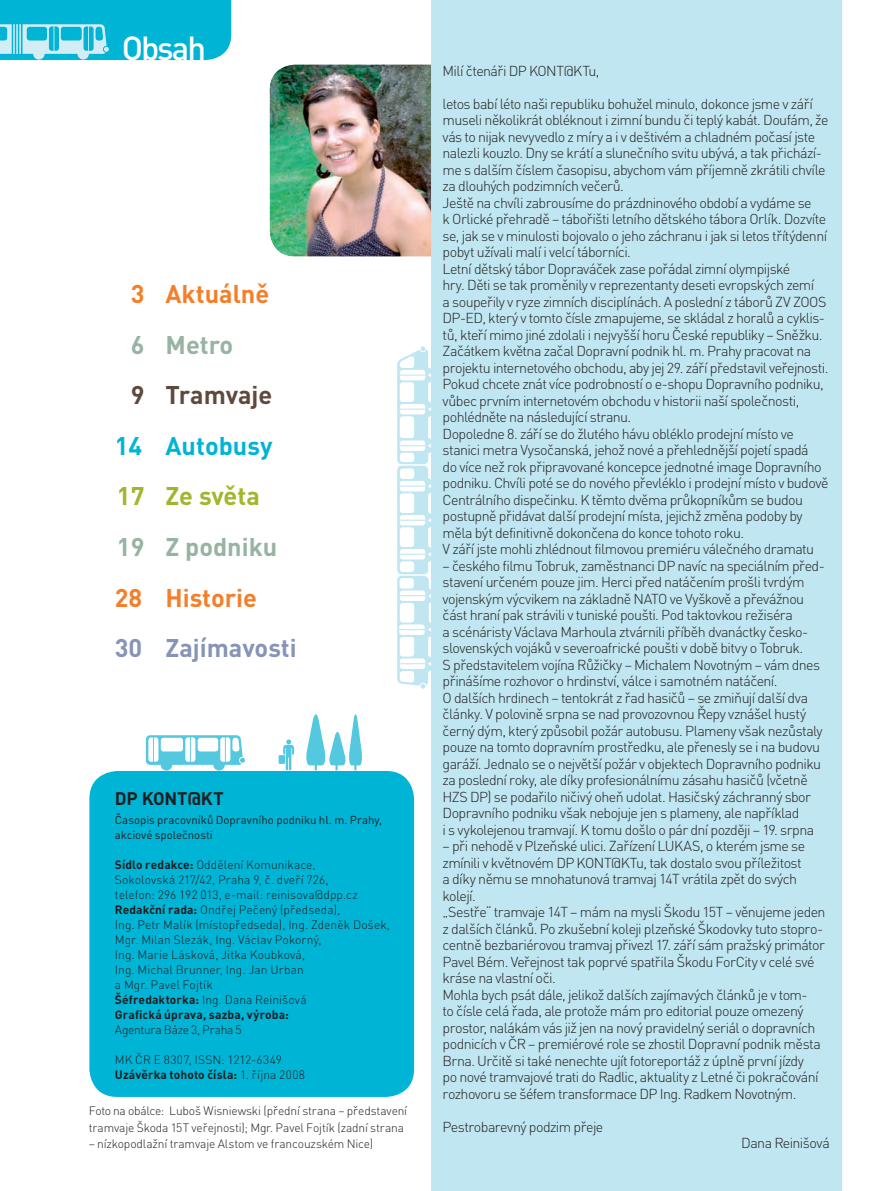
<style>
.page{position:relative;width:872px;height:1191px;background:#fff}
.page>*{position:absolute;margin:0;border:0;box-sizing:border-box;transform-origin:0 0}
.t1{font:500 33px "DINCE";letter-spacing:-.06em;color:#fff}
.t2{font:700 25.2px "DINCE";color:#f47f2a}
.t3{font:700 25.2px "DINCE";color:#97b3a2}
.t4{font:700 25.2px "DINCE";color:#8794b7}
.t5{font:700 25.2px "DINCE";color:#00b4d6}
.t6{font:700 25.2px "DINCE";color:#5f493e}
.t7{font:700 25.2px "DINCE";color:#a2b62d}
.t8{font:700 18px "DINCE";letter-spacing:-.01em;color:#231f20}
.t9{font:300 14.25px/16.5px "DINCE";letter-spacing:-.04em;color:#231f20}
.t10{font:300 12px/15px "DINCE";letter-spacing:.005em;color:#231f20}
.t11{font:300 12px/16.5px "DINCE";letter-spacing:-.015em;color:#231f20}
.t12{font:300 12px "DINCE";letter-spacing:-.025em;color:#231f20}
.t13{font:11.4px/15px "DINCE";color:#231f20}
.s1{font-weight:700}
</style>
<div class="page">
<img style="left:269px;top:64px;width:162px;height:193px">
<div style="left:89px;top:771px;width:325px;height:326px;background:#00b4d6;border-radius:28px"></div>
<svg style="left:306px;top:714px;width:56px;height:56px"></svg>
<svg style="left:278px;top:739px;width:16px;height:31px"></svg>
<svg style="left:146px;top:735px;width:99px;height:35px"></svg>
<div style="left:431px;top:0;width:410px;height:1191px;background:#bfe6f1"></div>
<svg style="left:397px;top:346px;width:34px;height:342px"></svg>
<svg style="left:0;top:0;width:231px;height:60px;background:#1bbbd9"></svg>
<h1 class="t1" style="left:122px;top:36px;width:86px">Obsah</h1>
<h2 class="t2" style="left:131px;top:285px;width:140px">3 Aktuálně</h2>
<h2 class="t3" style="left:131px;top:336px;width:104px">6 Metro</h2>
<h2 class="t6" style="left:131px;top:386px;width:143px">9 Tramvaje</h2>
<h2 class="t5" style="left:115px;top:437px;width:159px">14 Autobusy</h2>
<h2 class="t7" style="left:117px;top:487px;width:144px">17 Ze světa</h2>
<h2 class="t3" style="left:117px;top:538px;width:162px">19 Z podniku</h2>
<h2 class="t2" style="left:115px;top:588px;width:144px">28 Historie</h2>
<h2 class="t4" style="left:115px;top:639px;width:183px">30 Zajímavosti</h2>
<p class="t8" style="left:115px;top:792px;width:110px">DP KONT@KT</p>
<p class="t13" style="left:115px;top:813px;width:269px">Časopis pracovníků Dopravního podniku hl. m. Prahy, akciové společnosti</p>
<p class="t10" style="left:115px;top:858px;width:276px"><span class="s1">Sídlo redakce:</span> Oddělení Komunikace,<br>Sokolovská 217/42, Praha 9, č. dveří 726,<br>telefon: 296 192 013, e-mail: reinisova@dpp.cz <span class="s1">Redakční rada:</span> Ondřej Pečený (předseda),<br>Ing. Petr Malík (místopředseda), Ing. Zdeněk Došek, Mgr. Milan Slezák, Ing. Václav Pokorný,<br>Ing. Marie Lásková, Jitka Koubková,<br>Ing. Michal Brunner, Ing. Jan Urban<br>a Mgr. Pavel Fojtík<br><span class="s1">Šéfredaktorka:</span> Ing. Dana Reinišová<br><span class="s1">Grafická úprava, sazba, výroba:</span></p>
<p class="t12" style="left:115px;top:1025px;width:128px">Agentura Báze 3, Praha 5</p>
<p class="t10" style="left:115px;top:1053px;width:192px">MK ČR E 8307, ISSN: 1212-6349<br><span class="s1">Uzávěrka tohoto čísla:</span> 1. října 2008</p>
<p class="t11" style="left:89px;top:1104px;width:320px">Foto na obálce: Luboš Wisniewski (přední strana – představení tramvaje Škoda 15T veřejnosti); Mgr. Pavel Fojtík (zadní strana</p>
<p class="t11" style="left:89px;top:1137px;width:286px">– nízkopodlažní tramvaje Alstom ve francouzském Nice)</p>
<p class="t9" style="left:442px;top:64px;width:158px">Milí čtenáři DP KONT@KTu,</p>
<p class="t9" style="left:442px;top:97px;width:387px">letos babí léto naši republiku bohužel minulo, dokonce jsme v září museli několikrát obléknout i zimní bundu či teplý kabát. Doufám, že vás to nijak nevyvedlo z míry a i v deštivém a chladném počasí jste nalezli kouzlo. Dny se krátí a slunečního svitu ubývá, a tak přichází&shy;me s dalším číslem časopisu, abychom vám příjemně zkrátili chvíle za dlouhých podzimních večerů.<br>Ještě na chvíli zabrousíme do prázdninového období a vydáme se<br>k Orlické přehradě – tábořišti letního dětského tábora Orlík. Dozvíte se, jak se v minulosti bojovalo o jeho záchranu i jak si letos třítýdenní pobyt užívali malí i velcí táborníci.<br>Letní dětský tábor Dopraváček zase pořádal zimní olympijské<br>hry. Děti se tak proměnily v reprezentanty deseti evropských zemí<br>a soupeřily v ryze zimních disciplínách. A poslední z táborů ZV ZOOS DP-ED, který v tomto čísle zmapujeme, se skládal z horalů a cyklis&shy;tů, kteří mimo jiné zdolali i nejvyšší horu České republiky – Sněžku.<br>Začátkem května začal Dopravní podnik hl. m. Prahy pracovat na projektu internetového obchodu, aby jej 29. září představil veřejnosti.<br>Pokud chcete znát více podrobností o e-shopu Dopravního podniku, vůbec prvním internetovém obchodu v historii naší společnosti, pohlédněte na následující stranu.<br>Dopoledne 8. září se do žlutého hávu obléklo prodejní místo ve stanici metra Vysočanská, jehož nové a přehlednější pojetí spadá<br>do více než rok připravované koncepce jednotné image Dopravního podniku. Chvíli poté se do nového převléklo i prodejní místo v budově Centrálního dispečinku. K těmto dvěma průkopníkům se budou postupně přidávat další prodejní místa, jejichž změna podoby by měla být definitivně dokončena do konce tohoto roku.<br>V září jste mohli zhlédnout filmovou premiéru válečného dramatu</p>
<p class="t9" style="left:442px;top:559px;width:383px">– českého filmu Tobruk, zaměstnanci DP navíc na speciálním před&shy;stavení určeném pouze jim. Herci před natáčením prošli tvrdým vojenským výcvikem na základně NATO ve Vyškově a převážnou část hraní pak strávili v tuniské poušti. Pod taktovkou režiséra<br>a scénáristy Václava Marhoula ztvárnili příběh dvanáctky česko&shy;slovenských vojáků v severoafrické poušti v době bitvy o Tobruk.<br>S představitelem vojína Růžičky – Michalem Novotným – vám dnes přinášíme rozhovor o hrdinství, válce i samotném natáčení.<br>O dalších hrdinech – tentokrát z řad hasičů – se zmiňují další dva články. V polovině srpna se nad provozovnou Řepy vznášel hustý černý dým, který způsobil požár autobusu. Plameny však nezůstaly pouze na tomto dopravním prostředku, ale přenesly se i na budovu garáží. Jednalo se o největší požár v objektech Dopravního podniku za poslední roky, ale díky profesionálnímu zásahu hasičů (včetně HZS DP) se podařilo ničivý oheň udolat. Hasičský záchranný sbor Dopravního podniku však nebojuje jen s plameny, ale například<br>i s vykolejenou tramvají. K tomu došlo o pár dní později – 19. srpna</p>
<p class="t9" style="left:442px;top:839px;width:384px">– při nehodě v Plzeňské ulici. Zařízení LUKAS, o kterém jsme se zmínili v květnovém DP KONT@KTu, tak dostalo svou příležitost<br>a díky němu se mnohatunová tramvaj 14T vrátila zpět do svých kolejí.<br>„Sestře“ tramvaje 14T – mám na mysli Škodu 15T – věnujeme jeden z dalších článků. Po zkušební koleji plzeňské Škodovky tuto stopro&shy;centně bezbariérovou tramvaj přivezl 17. září sám pražský primátor Pavel Bém. Veřejnost tak poprvé spatřila Škodu ForCity v celé své kráse na vlastní oči.<br>Mohla bych psát dále, jelikož dalších zajímavých článků je v tom-<br>to čísle celá řada, ale protože mám pro editorial pouze omezený prostor, nalákám vás již jen na nový pravidelný seriál o dopravních podnicích v ČR – premiérové role se zhostil Dopravní podnik města Brna. Určitě si také nenechte ujít fotoreportáž z úplně první jízdy<br>po nové tramvajové trati do Radlic, aktuality z Letné či pokračování rozhovoru se šéfem transformace DP Ing. Radkem Novotným.</p>
<p class="t9" style="left:442px;top:1120px;width:162px">Pestrobarevný podzim přeje</p>
<p class="t9" style="left:741px;top:1136px;width:90px">Dana Reinišová</p>
</div>
